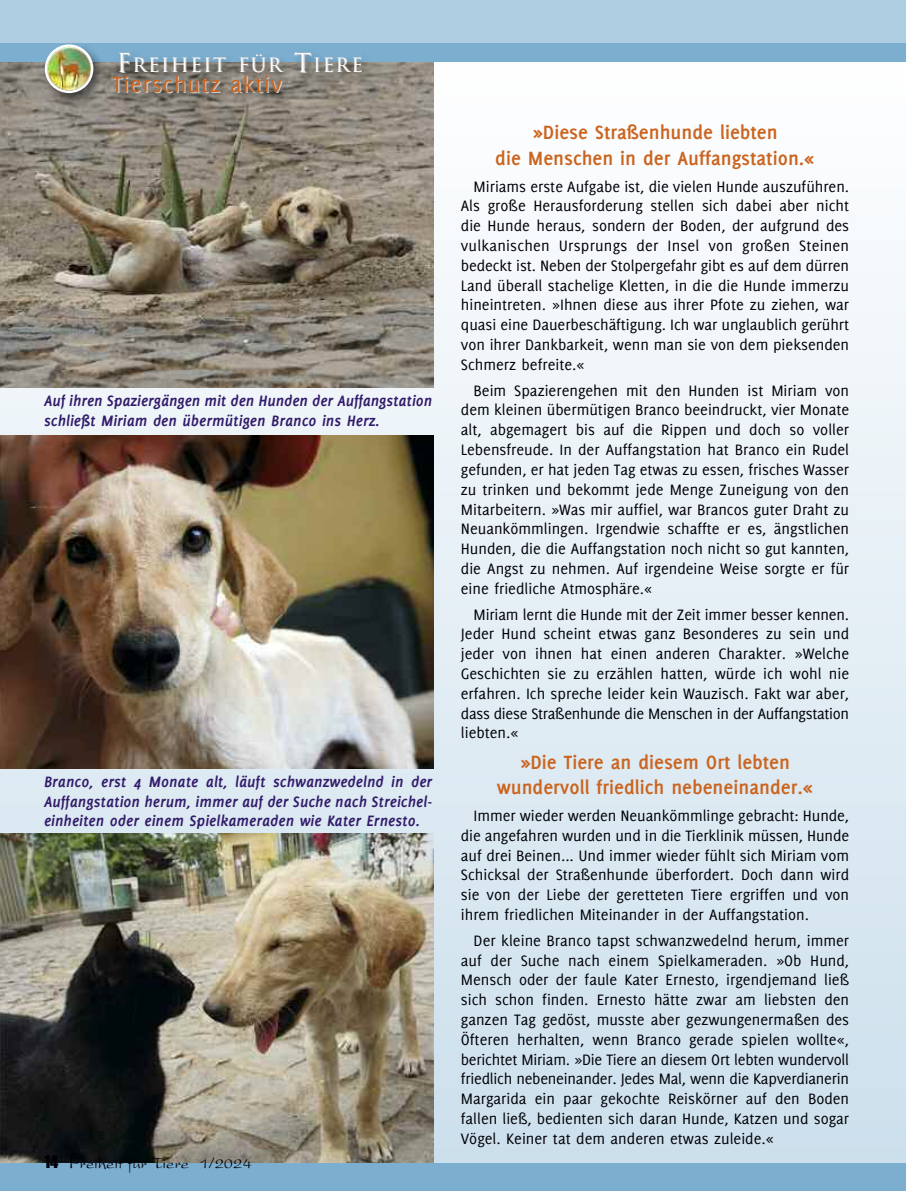
<style>
.page{position:relative;width:906px;height:1191px;background:#fff}
.page>*{position:absolute;margin:0;border:0;box-sizing:border-box;transform-origin:0 0}
.t1{font:24px "Delicious";letter-spacing:.05em;color:#cb641f}
.t2{font:700 21px/25.2px "Delicious";color:#cb641f;text-align:center}
.t3{font:19.2px "Trajan";letter-spacing:.065em;color:#fff}
.t4{font:16.5px/19.8px "Delicious";color:#000006;text-align:justify}
.t5{font:italic 700 16.5px/19.8px "Delicious";color:#321b6a}
.t6{font:16.5px "President";color:#000006}
.s1{font-size:25.5px}
.s2{color:#ccc}
.s3{font-family:"Impact"}
</style>
<div class="page">
<div style="left:0;top:55px;width:906px;height:1135px;background:linear-gradient(to bottom,#fdfefe,#cbdfec)"></div>
<img style="left:0;top:61px;width:434px;height:326px">
<img style="left:0;top:435px;width:434px;height:333px">
<img style="left:0;top:834px;width:434px;height:329px">
<div style="left:0;top:1163px;width:906px;height:28px;background:#7baecf"></div>
<div style="left:0;top:0;width:906px;height:44px;background:#b0cee2"></div>
<div style="left:0;top:43px;width:906px;height:18px;background:#7baecf"></div>
<img style="left:38px;top:61px;width:64px;height:52px">
<img style="left:45px;top:44px;width:37px;height:49px">
<img style="left:82px;top:47px;width:324px;height:58px">
<img style="left:102px;top:64px;width:597px;height:71px">
<p class="t3" style="left:117px;top:54px;width:247px"><span class="s1">F</span>REIHEIT F<span class="s2">ÜR</span> <span class="s1">T</span>IE<span class="s2">R</span>E</p>
<h1 class="t1" style="left:112px;top:75px;width:171px">Tierschutz aktiv</h1>
<p class="t5" style="left:44px;top:392px;width:390px">Auf ihren Spaziergängen mit den Hunden der Auffangstation schließt Miriam den übermütigen Branco ins Herz.</p>
<p class="t5" style="left:44px;top:772px;width:390px;text-align:justify">Branco, erst 4 Monate alt, läuft schwanzwedelnd in der Auffangstation herum, immer auf der Suche nach Streichel&shy;einheiten oder einem Spielkameraden wie Kater Ernesto.</p>
<p class="t6" style="left:44px;top:1158px;width:209px"><span class="s3">14</span> Freiheit für Tiere 1/2024</p>
<p class="t2" style="left:495px;top:121px;width:321px">»Diese Straßenhunde liebten<br>die Menschen in der Auffangstation.«</p>
<p class="t4" style="left:461px;top:177px;width:390px;text-indent:13px">Miriams erste Aufgabe ist, die vielen Hunde auszuführen.<br>Als große Herausforderung stellen sich dabei aber nicht die Hunde heraus, sondern der Boden, der aufgrund des vulkanischen Ursprungs der Insel von großen Steinen bedeckt ist. Neben der Stolpergefahr gibt es auf dem dürren Land überall stachelige Kletten, in die die Hunde immerzu hineintreten. »Ihnen diese aus ihrer Pfote zu ziehen, war quasi eine Dauerbeschäftigung. Ich war unglaublich gerührt von ihrer Dankbarkeit, wenn man sie von dem pieksenden Schmerz befreite.«</p>
<p class="t4" style="left:461px;top:381px;width:390px;text-indent:13px">Beim Spazierengehen mit den Hunden ist Miriam von dem kleinen übermütigen Branco beeindruckt, vier Monate alt, abgemagert bis auf die Rippen und doch so voller Lebensfreude. In der Auffangstation hat Branco ein Rudel gefunden, er hat jeden Tag etwas zu essen, frisches Wasser zu trinken und bekommt jede Menge Zuneigung von den Mitarbeitern. »Was mir auffiel, war Brancos guter Draht zu Neuankömmlingen. Irgendwie schaffte er es, ängstlichen Hunden, die die Auffangstation noch nicht so gut kannten, die Angst zu nehmen. Auf irgendeine Weise sorgte er für eine friedliche Atmosphäre.«</p>
<p class="t4" style="left:461px;top:605px;width:390px;text-indent:13px">Miriam lernt die Hunde mit der Zeit immer besser kennen.<br>Jeder Hund scheint etwas ganz Besonderes zu sein und jeder von ihnen hat einen anderen Charakter. »Welche Geschichten sie zu erzählen hatten, würde ich wohl nie erfahren. Ich spreche leider kein Wauzisch. Fakt war aber, dass diese Straßenhunde die Menschen in der Auffangstation liebten.«</p>
<p class="t2" style="left:497px;top:751px;width:318px">»Die Tiere an diesem Ort lebten wundervoll friedlich nebeneinander.«</p>
<p class="t4" style="left:461px;top:807px;width:390px;text-indent:13px">Immer wieder werden Neuankömmlinge gebracht: Hunde, die angefahren wurden und in die Tierklinik müssen, Hunde auf drei Beinen... Und immer wieder fühlt sich Miriam vom Schicksal der Straßenhunde überfordert. Doch dann wird sie von der Liebe der geretteten Tiere ergriffen und von ihrem friedlichen Miteinander in der Auffangstation.</p>
<p class="t4" style="left:461px;top:931px;width:390px;text-indent:13px">Der kleine Branco tapst schwanzwedelnd herum, immer auf der Suche nach einem Spielkameraden. »Ob Hund, Mensch oder der faule Kater Ernesto, irgendjemand ließ sich schon finden. Ernesto hätte zwar am liebsten den ganzen Tag gedöst, musste aber gezwungenermaßen des Öfteren herhalten, wenn Branco gerade spielen wollte«, berichtet Miriam. »Die Tiere an diesem Ort lebten wundervoll friedlich nebeneinander. Jedes Mal, wenn die Kapverdianerin Margarida ein paar gekochte Reiskörner auf den Boden fallen ließ, bedienten sich daran Hunde, Katzen und sogar Vögel. Keiner tat dem anderen etwas zuleide.«</p>
</div>
